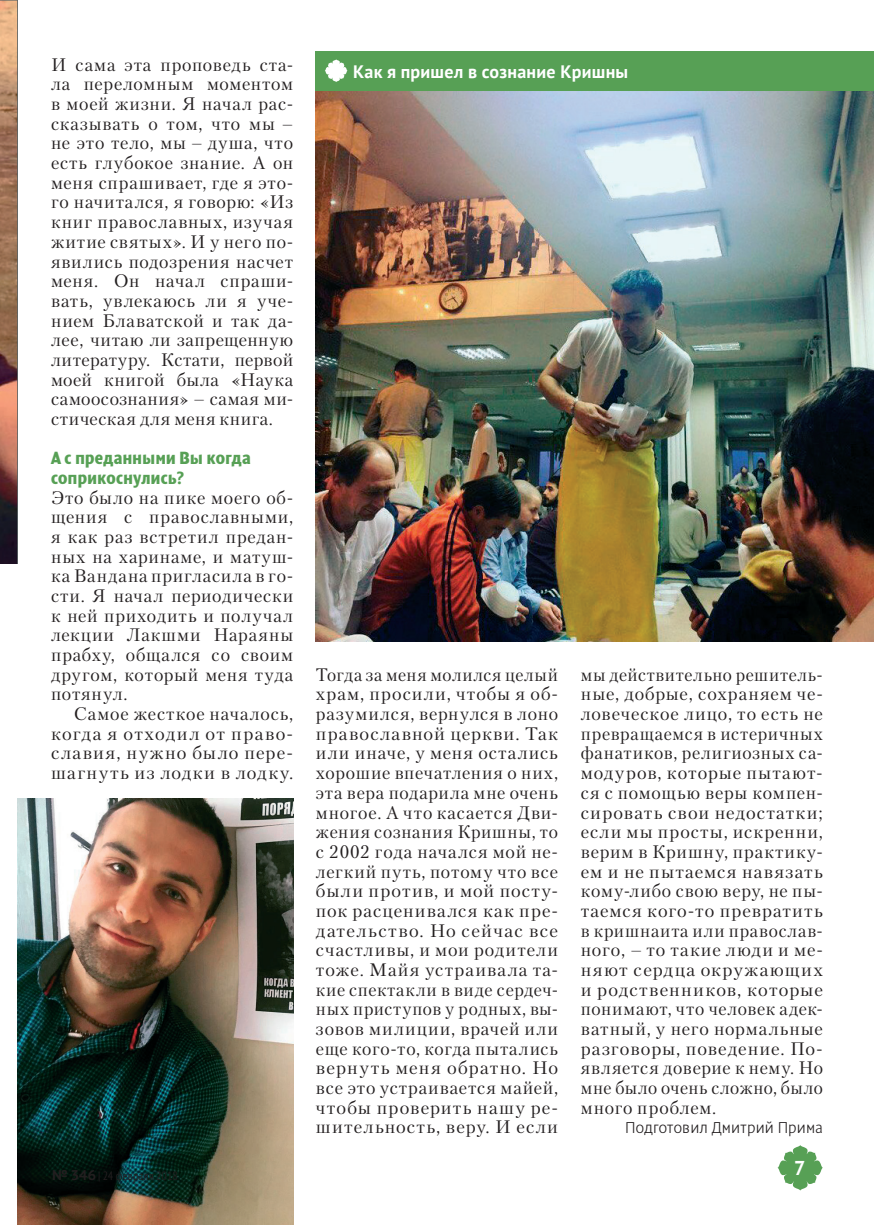
<style>
.page{position:relative;width:874px;height:1225px;background:#fff}
.page>*{position:absolute;margin:0;border:0;box-sizing:border-box;transform-origin:0 0}
.t1{font:700 20px "PT Sans";color:#fff}
.t2{font:18px/19.6px "Petersburg C";letter-spacing:.045em;color:#231f20;text-align:justify}
.t3{font:18px/19.6px "Denda New Black Cond C";letter-spacing:.02em;color:#57a055}
.t4{font:700 18px "PT Sans";letter-spacing:.015em;color:#fff}
.t5{font:16px "Denda New Light C";letter-spacing:.01em;color:#231f20}
.t6{font:condensed 12px "PT Sans";letter-spacing:.02em;color:#231f20}
.s1{font-family:"PT Sans Caption";font-weight:700;font-stretch:normal;font-size:14px}
</style>
<div class="page">
<img style="left:0;top:0;width:17px;height:564px">
<img style="left:316px;top:90px;width:557px;height:551px">
<img style="left:17px;top:799px;width:276px;height:426px">
<svg style="left:777px;top:1145px;width:45px;height:45px"></svg>
<div style="left:316px;top:51px;width:557px;height:39px;background:#57a055"></div>
<svg style="left:325px;top:59px;width:22px;height:23px"></svg>
<p class="t2" style="left:51px;top:54px;width:243px">И сама эта проповедь ста&shy;ла переломным моментом в моей жизни. Я начал рас&shy;сказывать о том, что мы – не это тело, мы – душа, что есть глубокое знание. А он меня спрашивает, где я это&shy;го начитался, я говорю: «Из книг православных, изучая житие святых». И у него по&shy;явились подозрения насчет меня. Он начал спраши&shy;вать, увлекаюсь ли я уче&shy;нием Блаватской и так да&shy;лее, читаю ли запрещенную литературу. Кстати, первой моей книгой была «Наука самоосознания» – самая ми&shy;стическая для меня книга.</p>
<p class="t3" style="left:51px;top:448px;width:201px">А с преданными Вы когда соприкоснулись?</p>
<p class="t2" style="left:51px;top:487px;width:243px">Это было на пике моего об&shy;щения с православными, я как раз встретил предан&shy;ных на харинаме, и матуш&shy;ка Вандана пригласила в го&shy;сти. Я начал периодически к ней приходить и получал лекции Лакшми Нараяны прабху, общался со своим другом, который меня туда потянул.</p>
<p class="t2" style="left:51px;top:704px;width:243px;text-indent:23px">Самое жесткое началось, когда я отходил от право&shy;славия, нужно было пере&shy;шагнуть из лодки в лодку.</p>
<p class="t6" style="left:52px;top:1168px;width:127px"><span class="s1">№ 346</span> | 24 февраля 2018</p>
<p class="t4" style="left:353px;top:59px;width:276px">Как я пришел в сознание Кришны</p>
<p class="t2" style="left:316px;top:664px;width:243px">Тогда за меня молился целый храм, просили, чтобы я об&shy;разумился, вернулся в лоно православной церкви. Так или иначе, у меня остались хорошие впечатления о них, эта вера подарила мне очень многое. А что касается Дви&shy;жения сознания Кришны, то с 2002 года начался мой не&shy;легкий путь, потому что все были против, и мой посту&shy;пок расценивался как пре&shy;дательство. Но сейчас все счастливы, и мои родители тоже. Майя устраивала та&shy;кие спектакли в виде сердеч&shy;ных приступов у родных, вы&shy;зовов милиции, врачей или еще кого-то, когда пытались вернуть меня обратно. Но все это устраивается майей, чтобы проверить нашу ре&shy;шительность, веру. И если</p>
<p class="t2" style="left:580px;top:664px;width:243px">мы действительно решитель&shy;ные, добрые, сохраняем че&shy;ловеческое лицо, то есть не превращаемся в истеричных фанатиков, религиозных са&shy;модуров, которые пытают&shy;ся с помощью веры компен&shy;сировать свои недостатки; если мы просты, искренни, верим в Кришну, практику&shy;ем и не пытаемся навязать кому-либо свою веру, не пы&shy;таемся кого-то превратить в кришнаита или православ&shy;ного, – то такие люди и ме&shy;няют сердца окружающих и родственников, которые понимают, что человек адек&shy;ватный, у него нормальные разговоры, поведение. По&shy;является доверие к нему. Но мне было очень сложно, было много проблем.</p>
<p class="t5" style="left:625px;top:1119px;width:199px">Подготовил Дмитрий Прима</p>
<p class="t1" style="left:793px;top:1154px;width:13px">7</p>
</div>
